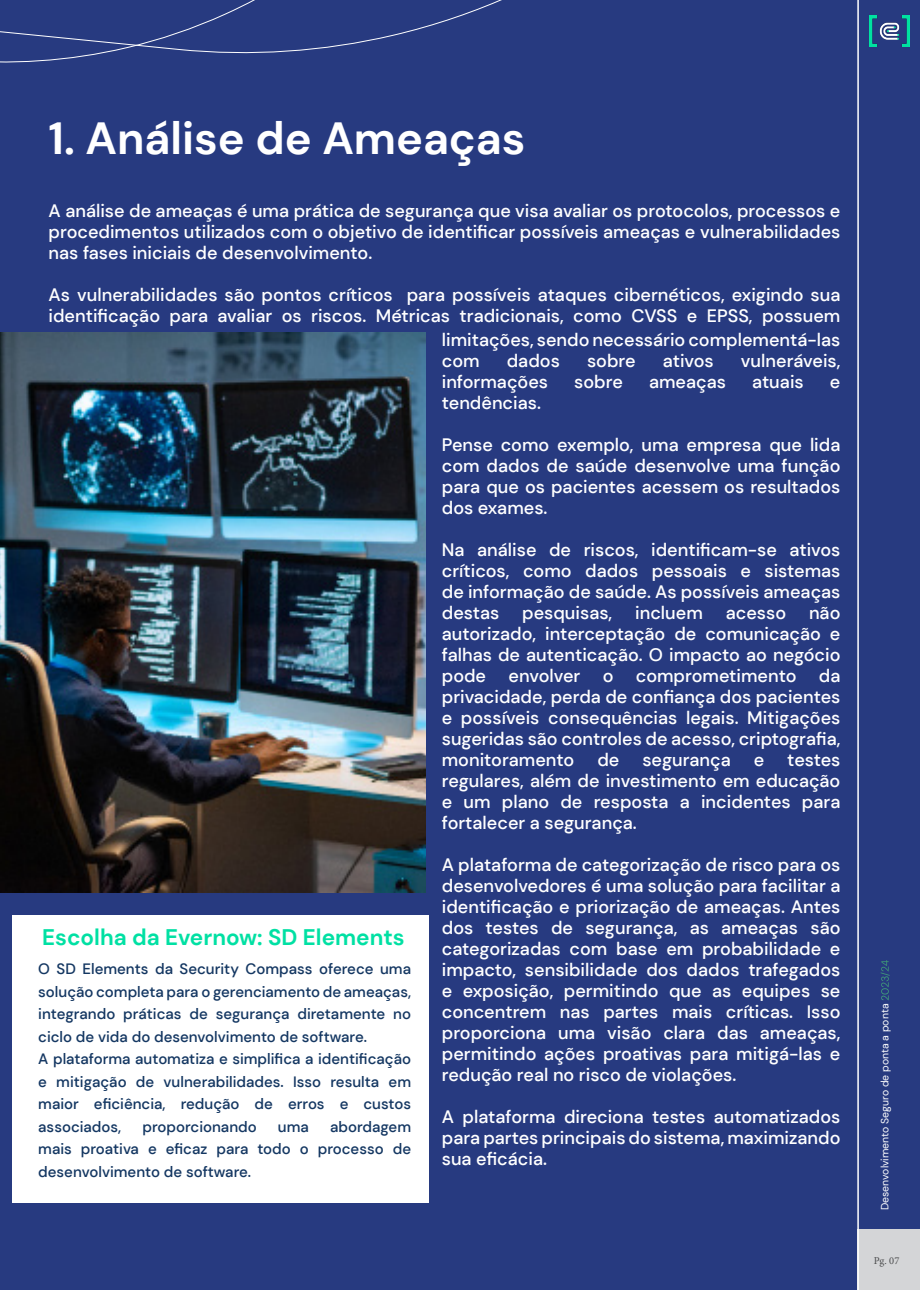
<style>
.page{position:relative;width:920px;height:1290px;background:#273a80}
.page>*{position:absolute;margin:0;border:0;box-sizing:border-box;transform-origin:0 0}
.Headline_white{font:700 45px "DM Sans";color:#fff}
.Sub_Title{font:700 22.5px "DM Sans";color:#00e0a3}
.t1{font:500 18px/21px "DM Sans";color:#fff;text-align:justify}
.t2{font:500 15px/22.5px "DM Sans";color:#143762;text-align:justify}
.t3{font:10.5px "DM Sans";color:#fff}
.t4{font:10.5px "Minion Pro";color:#4b4c4d}
</style>
<div class="page">
<img style="left:869px;top:15px;width:41px;height:31px">
<div style="left:12px;top:915px;width:417px;height:288px;background:#fff"></div>
<div style="left:857px;top:1229px;width:63px;height:61px;background:#d4d5d7"></div>
<hr style="left:857px;top:0;width:2px;height:1290px;background:#fff">
<img style="left:0;top:333px;width:426px;height:560px">
<svg style="left:0;top:0;width:502px;height:63px"></svg>
<p class="Headline_white" style="left:49px;top:110px;width:478px">1. Análise de Ameaças</p>
<p class="t1" style="left:49px;top:200px;width:793px">A análise de ameaças é uma prática de segurança que visa avaliar os protocolos, processos e procedimentos utilizados com o objetivo de identificar possíveis ameaças e vulnerabilidades nas fases iniciais de desenvolvimento.</p>
<p class="t1" style="left:49px;top:284px;width:793px">As vulnerabilidades são pontos críticos para possíveis ataques cibernéticos, exigindo sua identificação para avaliar os riscos. Métricas tradicionais, como CVSS e EPSS, possuem</p>
<p class="Sub_Title" style="left:42px;top:923px;width:364px">Escolha da Evernow: SD Elements</p>
<p class="t2" style="left:38px;top:958px;width:374px">O SD Elements da Security Compass oferece uma solução completa para o gerenciamento de ameaças, integrando práticas de segurança diretamente no ciclo de vida do desenvolvimento de software.</p>
<p class="t2" style="left:38px;top:1048px;width:374px">A plataforma automatiza e simplifica a identificação e mitigação de vulnerabilidades. Isso resulta em maior eficiência, redução de erros e custos associados,</p>
<p class="t2" style="left:38px;top:1115px;width:374px;text-indent:292px">abordagem mais proativa e eficaz para todo o processo de desenvolvimento de software.</p>
<p class="t2" style="left:142px;top:1115px;width:116px">proporcionando</p>
<p class="t2" style="left:278px;top:1115px;width:32px">uma</p>
<p class="t1" style="left:442px;top:329px;width:400px">limitações, sendo necessário complementá-las com</p>
<p class="t1" style="left:507px;top:350px;width:55px">dados</p>
<p class="t1" style="left:587px;top:350px;width:50px">sobre</p>
<p class="t1" style="left:663px;top:350px;width:52px">ativos</p>
<p class="t1" style="left:741px;top:350px;width:101px">vulneráveis,</p>
<p class="t1" style="left:442px;top:371px;width:108px">informações</p>
<p class="t1" style="left:574px;top:371px;width:50px">sobre</p>
<p class="t1" style="left:649px;top:371px;width:78px">ameaças</p>
<p class="t1" style="left:752px;top:371px;width:53px">atuais</p>
<p class="t1" style="left:830px;top:371px;width:12px">e</p>
<p class="t1" style="left:442px;top:392px;width:101px">tendências.</p>
<p class="t1" style="left:442px;top:434px;width:400px">Pense como exemplo, uma empresa que lida com dados de saúde desenvolve uma função para que os pacientes acessem os resultados dos exames.</p>
<p class="t1" style="left:442px;top:539px;width:400px">Na análise de riscos, identificam-se ativos críticos, como dados pessoais e sistemas de informação de saúde. As possíveis ameaças destas</p>
<p class="t1" style="left:522px;top:602px;width:92px">pesquisas,</p>
<p class="t1" style="left:635px;top:602px;width:69px">incluem</p>
<p class="t1" style="left:726px;top:602px;width:62px">acesso</p>
<p class="t1" style="left:442px;top:602px;width:400px;text-indent:367px">não autorizado, interceptação de comunicação e falhas de autenticação. O impacto ao negócio pode envolver o comprometimento da privacidade, perda de confiança dos pacientes e possíveis consequências legais. Mitigações sugeridas são controles de acesso, criptografia, monitoramento</p>
<p class="t1" style="left:597px;top:749px;width:24px">de</p>
<p class="t1" style="left:642px;top:749px;width:90px">segurança</p>
<p class="t1" style="left:754px;top:749px;width:12px">e</p>
<p class="t1" style="left:442px;top:749px;width:400px;text-indent:345px">testes regulares, além de investimento em educação e um plano de resposta a incidentes para fortalecer a segurança.</p>
<p class="t1" style="left:442px;top:854px;width:400px">A plataforma de categorização de risco para os desenvolvedores é uma solução para facilitar a identificação e priorização de ameaças. Antes dos testes de segurança, as ameaças são categorizadas com base em probabilidade e impacto, sensibilidade dos dados trafegados e exposição, permitindo que as equipes se concentrem nas partes mais críticas. Isso proporciona uma visão clara das ameaças, permitindo ações proativas para mitigá-las e redução real no risco de violações.</p>
<p class="t1" style="left:442px;top:1106px;width:400px">A plataforma direciona testes automatizados para partes principais do sistema, maximizando sua eficácia.</p>
<p class="t3" style="left:878px;top:1210px;width:252px;rotate:-90deg">Desenvolvimento Seguro de ponta a ponta 2023/24</p>
<p class="t4" style="left:874px;top:1254px;width:27px">Pg. 07</p>
</div>
